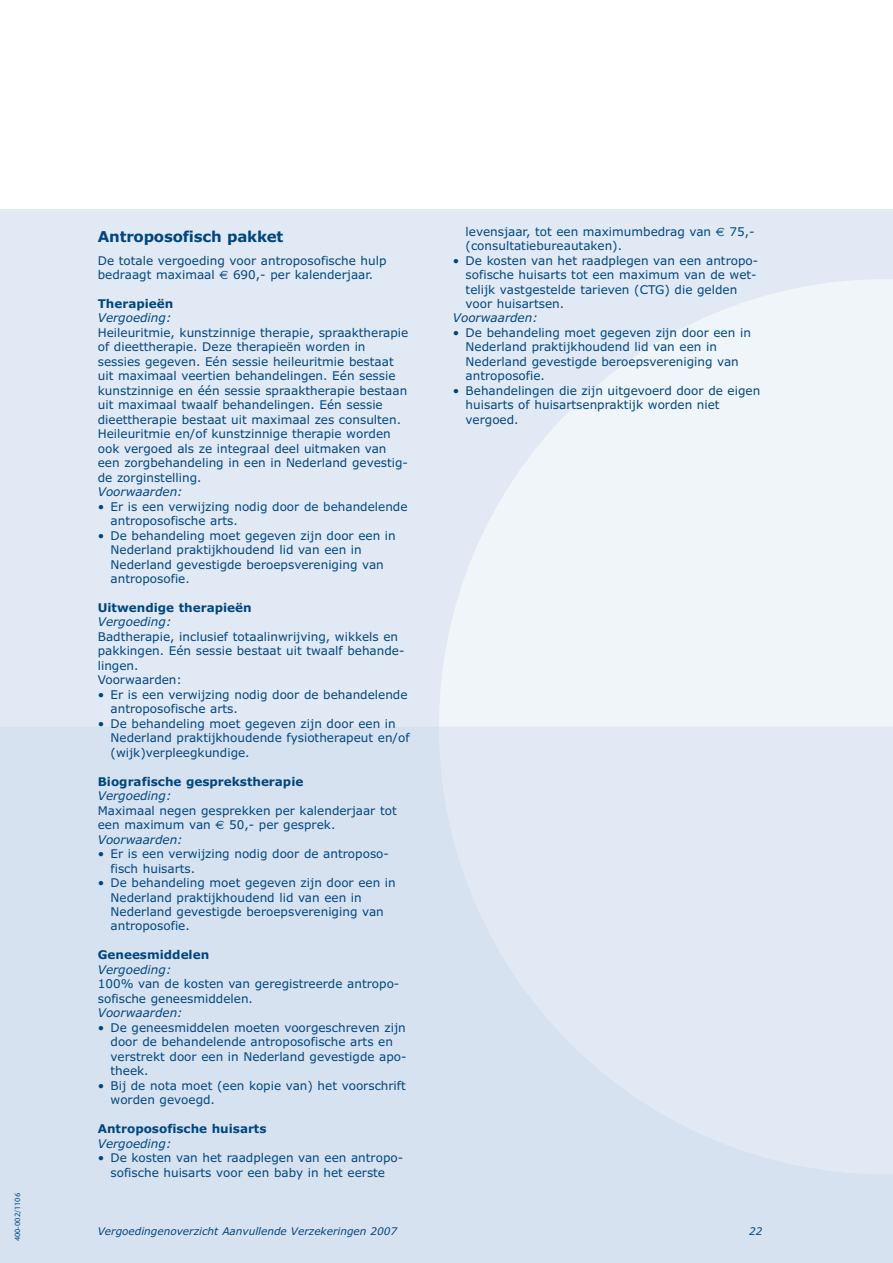
<style>
.page{position:relative;width:893px;height:1263px;background:#fff}
.page>*{position:absolute;margin:0;border:0;box-sizing:border-box;transform-origin:0 0}
.t1{font:700 15px "Verdana";letter-spacing:-.015em;color:#00467e}
.t2{font:12px/14.4px "Verdana";color:#00467e}
.t3{font:700 12px "Verdana";color:#00467e}
.t4{font:italic 12px "Verdana";color:#00467e}
.t5{font:italic 10.5px "Verdana";color:#00467e}
.t6{font:7.5px "Stone Sans";color:#00467e}
.s1{font-family:"Euro Sans"}
.s2{font-style:italic}
</style>
<div class="page">
<div style="left:0;top:202px;width:893px;height:1061px;background:#e1e9f5"></div>
<div style="left:0;top:202px;width:893px;height:7px;background:#fff"></div>
<svg style="left:439px;top:279px;width:454px;height:447px;fill:#f0f5fa"></svg>
<p class="t6" style="left:15px;top:1241px;width:50px;rotate:-90deg">400-002/1106</p>
<p class="t1" style="left:98px;top:228px;width:187px">Antroposofisch pakket</p>
<p class="t2" style="left:98px;top:253px;width:290px">De totale vergoeding voor antroposofische hulp bedraagt maximaal <span class="s1">€</span> 690,- per kalenderjaar.</p>
<p class="t3" style="left:98px;top:297px;width:77px">Therapieën</p>
<p class="t4" style="left:98px;top:311px;width:75px">Vergoeding:</p>
<p class="t2" style="left:98px;top:326px;width:312px">Heileuritmie, kunstzinnige therapie, spraaktherapie of dieettherapie. Deze therapieën worden in sessies gegeven. Eén sessie heileuritmie bestaat uit maximaal veertien behandelingen. Eén sessie kunstzinnige en één sessie spraaktherapie bestaan uit maximaal twaalf behandelingen. Eén sessie dieettherapie bestaat uit maximaal zes consulten.<br>Heileuritmie en/of kunstzinnige therapie worden ook vergoed als ze integraal deel uitmaken van een zorgbehandeling in een in Nederland gevestig&shy;de zorginstelling.</p>
<p class="t4" style="left:98px;top:485px;width:86px">Voorwaarden:</p>
<p class="t2" style="left:111px;top:499px;width:299px;text-indent:-13px">• Er is een verwijzing nodig door de behandelende antroposofische arts.</p>
<p class="t2" style="left:111px;top:528px;width:287px;text-indent:-13px">• De behandeling moet gegeven zijn door een in Nederland praktijkhoudend lid van een in Nederland gevestigde beroepsvereniging van antroposofie.</p>
<p class="t3" style="left:98px;top:601px;width:155px">Uitwendige therapieën</p>
<p class="t4" style="left:98px;top:615px;width:75px">Vergoeding:</p>
<p class="t2" style="left:98px;top:629px;width:308px">Badtherapie, inclusief totaalinwrijving, wikkels en pakkingen. Eén sessie bestaat uit twaalf behande&shy;lingen.<br>Voorwaarden:</p>
<p class="t2" style="left:111px;top:687px;width:299px;text-indent:-13px">• Er is een verwijzing nodig door de behandelende antroposofische arts.</p>
<p class="t2" style="left:111px;top:716px;width:300px;text-indent:-13px">• De behandeling moet gegeven zijn door een in<br>Nederland praktijkhoudende fysiotherapeut en/of (wijk)verpleegkundige.</p>
<p class="t3" style="left:98px;top:774px;width:207px">Biografische gesprekstherapie</p>
<p class="t4" style="left:98px;top:789px;width:75px">Vergoeding:</p>
<p class="t2" style="left:98px;top:803px;width:301px">Maximaal negen gesprekken per kalenderjaar tot een maximum van <span class="s1">€</span> 50,- per gesprek.<br><span class="s2">Voorwaarden:</span></p>
<p class="t2" style="left:111px;top:847px;width:280px;text-indent:-13px">• Er is een verwijzing nodig door de antroposo&shy;fisch huisarts.</p>
<p class="t2" style="left:111px;top:876px;width:287px;text-indent:-13px">• De behandeling moet gegeven zijn door een in Nederland praktijkhoudend lid van een in Nederland gevestigde beroepsvereniging van antroposofie.</p>
<p class="t3" style="left:98px;top:948px;width:113px">Geneesmiddelen</p>
<p class="t4" style="left:98px;top:963px;width:75px">Vergoeding:</p>
<p class="t2" style="left:98px;top:977px;width:303px">100% van de kosten van geregistreerde antropo&shy;sofische geneesmiddelen.</p>
<p class="t4" style="left:98px;top:1006px;width:86px">Voorwaarden:</p>
<p class="t2" style="left:111px;top:1020px;width:298px;text-indent:-13px">• De geneesmiddelen moeten voorgeschreven zijn door de behandelende antroposofische arts en verstrekt door een in Nederland gevestigde apo&shy;theek.</p>
<p class="t2" style="left:111px;top:1078px;width:297px;text-indent:-13px">• Bij de nota moet (een kopie van) het voorschrift worden gevoegd.</p>
<p class="t3" style="left:98px;top:1122px;width:170px">Antroposofische huisarts</p>
<p class="t4" style="left:98px;top:1136px;width:75px">Vergoeding:</p>
<p class="t2" style="left:98px;top:1151px;width:307px;text-align:center">• De kosten van het raadplegen van een antropo&shy;sofische huisarts voor een baby in het eerste</p>
<p class="t2" style="left:466px;top:224px;width:290px">levensjaar, tot een maximumbedrag van <span class="s1">€</span> 75,- (consultatiebureautaken).</p>
<p class="t2" style="left:466px;top:253px;width:294px;text-indent:-13px">• De kosten van het raadplegen van een antropo&shy;sofische huisarts tot een maximum van de wet&shy;telijk vastgestelde tarieven (CTG) die gelden voor huisartsen.</p>
<p class="t4" style="left:453px;top:311px;width:86px">Voorwaarden:</p>
<p class="t2" style="left:466px;top:326px;width:287px;text-indent:-13px">• De behandeling moet gegeven zijn door een in Nederland praktijkhoudend lid van een in Nederland gevestigde beroepsvereniging van antroposofie.</p>
<p class="t2" style="left:466px;top:383px;width:296px;text-indent:-13px">• Behandelingen die zijn uitgevoerd door de eigen huisarts of huisartsenpraktijk worden niet vergoed.</p>
<p class="t5" style="left:98px;top:1225px;width:301px">Vergoedingenoverzicht Aanvullende Verzekeringen 2007</p>
<p class="t5" style="left:749px;top:1225px;width:15px">22</p>
</div>
